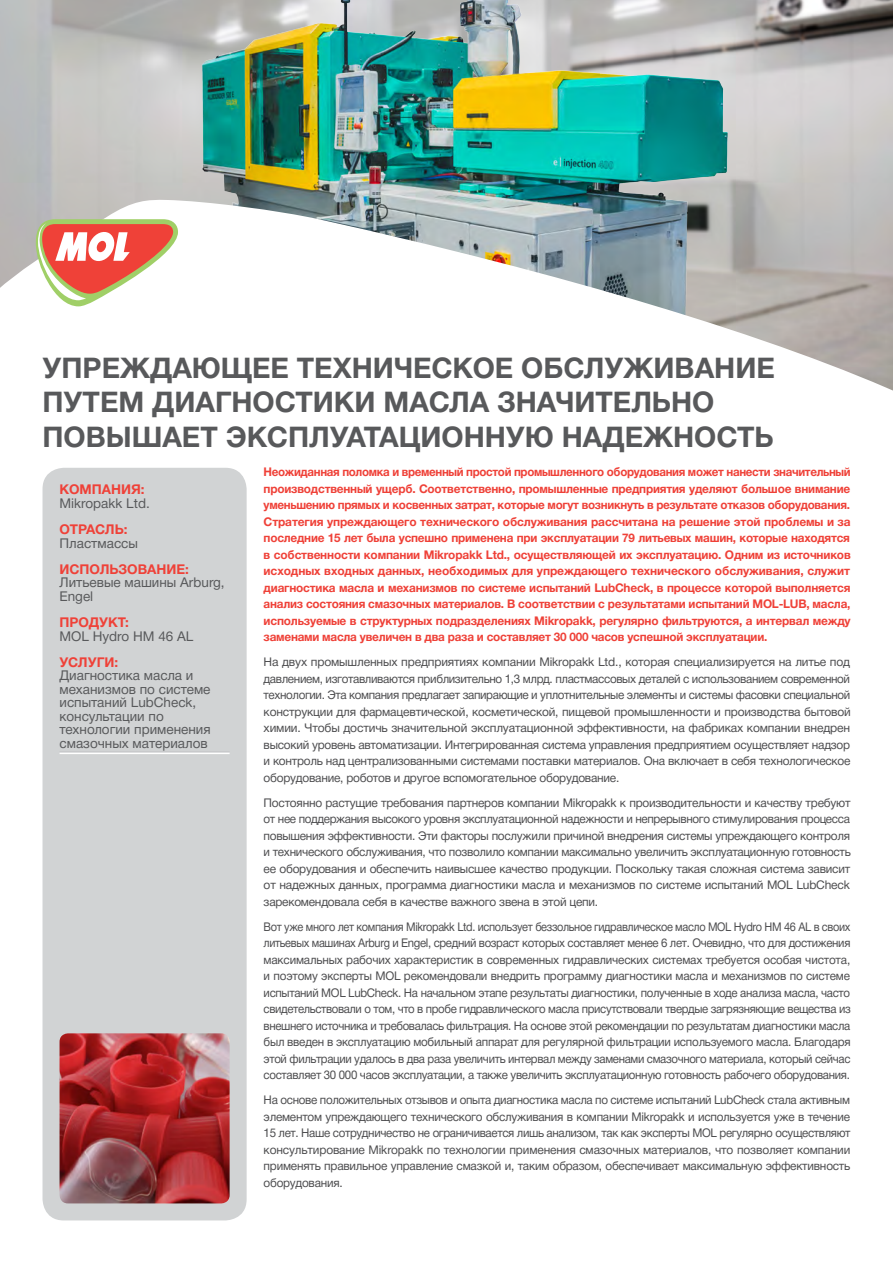
<style>
.page{position:relative;width:893px;height:1263px;background:#fff}
.page>*{position:absolute;margin:0;border:0;box-sizing:border-box;transform-origin:0 0}
.t1{font:700 28.5px/34.2px "Helvetica Neue Cyr";color:#58595b}
.t2{font:13.5px/13.5px "Helvetica Neue Cyr";color:#58595b}
.t3{font:700 13.5px "Helvetica Neue Cyr";color:#ef4138}
.t4{font:12px/16.5px "Helvetica Neue Cyr";letter-spacing:-.02em;color:#4d4d4f;text-align:justify}
.t5{font:12px/16.5px "Helvetica Neue Cyr";letter-spacing:-.02em;color:#4d4d4f;text-align:justify;scale:.91 1}
.t6{font:700 12px/16.5px "Helvetica Neue Cyr";letter-spacing:-.02em;color:#ef4138;text-align:justify;scale:.96 1}
</style>
<div class="page">
<img style="left:0;top:0;width:893px;height:200px">
<img style="left:47px;top:0;width:694px;height:200px">
<svg style="left:0;top:200px;width:893px;height:609px"></svg>
<svg style="left:36px;top:219px;width:142px;height:87px"></svg>
<div style="left:43px;top:468px;width:204px;height:752px;background:#d1d3d4;border-radius:21px"></div>
<hr style="left:60px;top:751px;width:170px;height:2px;background:#c7c8ca">
<hr style="left:60px;top:753px;width:170px;height:1px;background:#fff">
<img style="left:60px;top:1033px;width:170px;height:170px">
<h1 class="t1" style="left:43px;top:351px;width:734px">УПРЕЖДАЮЩЕЕ ТЕХНИЧЕСКОЕ ОБСЛУЖИВАНИЕ<br>ПУТЕМ ДИАГНОСТИКИ МАСЛА ЗНАЧИТЕЛЬНО<br>ПОВЫШАЕТ ЭКСПЛУАТАЦИОННУЮ НАДЕЖНОСТЬ</h1>
<p class="t3" style="left:60px;top:482px;width:87px">КОМПАНИЯ:</p>
<p class="t2" style="left:60px;top:496px;width:92px">Mikropakk Ltd.</p>
<p class="t3" style="left:60px;top:522px;width:69px">ОТРАСЛЬ:</p>
<p class="t2" style="left:60px;top:536px;width:80px">Пластмассы</p>
<p class="t3" style="left:60px;top:562px;width:131px">ИСПОЛЬЗОВАНИЕ:</p>
<p class="t2" style="left:60px;top:576px;width:167px">Литьевые машины Arburg,<br>Engel</p>
<p class="t3" style="left:60px;top:615px;width:71px">ПРОДУКТ:</p>
<p class="t2" style="left:60px;top:629px;width:135px">MOL Hydro HM 46 AL</p>
<p class="t3" style="left:60px;top:655px;width:60px">УСЛУГИ:</p>
<p class="t2" style="left:60px;top:669px;width:153px">Диагностика масла и механизмов по системе испытаний LubCheck, консультации по технологии применения смазочных материалов</p>
<p class="t6" style="left:264px;top:464px;width:613px">Неожиданная поломка и временный простой промышленного оборудования может нанести значительный производственный ущерб. Соответственно, промышленные предприятия уделяют большое внимание уменьшению прямых и косвенных затрат, которые могут возникнуть в результате отказов оборудования.<br>Стратегия упреждающего технического обслуживания рассчитана на решение этой проблемы и за последние 15 лет была успешно применена при эксплуатации 79 литьевых машин, которые находятся в собственности компании Mikropakk Ltd., осуществляющей их эксплуатацию. Одним из источников исходных входных данных, необходимых для упреждающего технического обслуживания, служит диагностика масла и механизмов по системе испытаний LubCheck, в процессе которой выполняется анализ состояния смазочных материалов. В соответствии с результатами испытаний MOL-LUB, масла, используемые в структурных подразделениях Mikropakk, регулярно фильтруются, а интервал между заменами масла увеличен в два раза и составляет 30 000 часов успешной эксплуатации.</p>
<p class="t4" style="left:264px;top:654px;width:589px">На двух промышленных предприятиях компании Mikropakk Ltd., которая специализируется на литье под давлением, изготавливаются приблизительно 1,3 млрд. пластмассовых деталей с использованием современной технологии. Эта компания предлагает запирающие и уплотнительные элементы и системы фасовки специальной конструкции для фармацевтической, косметической, пищевой промышленности и производства бытовой химии. Чтобы достичь значительной эксплуатационной эффективности, на фабриках компании внедрен высокий уровень автоматизации. Интегрированная система управления предприятием осуществляет надзор и контроль над централизованными системами поставки материалов. Она включает в себя технологическое оборудование, роботов и другое вспомогательное оборудование.</p>
<p class="t4" style="left:264px;top:794px;width:589px">Постоянно растущие требования партнеров компании Mikropakk к производительности и качеству требуют от нее поддержания высокого уровня эксплуатационной надежности и непрерывного стимулирования процесса повышения эффективности. Эти факторы послужили причиной внедрения системы упреждающего контроля и технического обслуживания, что позволило компании максимально увеличить эксплуатационную готовность ее оборудования и обеспечить наивысшее качество продукции. Поскольку такая сложная система зависит от надежных данных, программа диагностики масла и механизмов по системе испытаний MOL LubCheck зарекомендовала себя в качестве важного звена в этой цепи.</p>
<p class="t5" style="left:264px;top:918px;width:647px">Вот уже много лет компания Mikropakk Ltd. использует беззольное гидравлическое масло MOL Hydro HM 46 AL в своих литьевых машинах Arburg и Engel, средний возраст которых составляет менее 6 лет. Очевидно, что для достижения максимальных рабочих характеристик в современных гидравлических системах требуется особая чистота, и поэтому эксперты MOL рекомендовали внедрить программу диагностики масла и механизмов по системе испытаний MOL LubCheck. На начальном этапе результаты диагностики, полученные в ходе анализа масла, часто свидетельствовали о том, что в пробе гидравлического масла присутствовали твердые загрязняющие вещества из внешнего источника и требовалась фильтрация. На основе этой рекомендации по результатам диагностики масла был введен в эксплуатацию мобильный аппарат для регулярной фильтрации используемого масла. Благодаря этой фильтрации удалось в два раза увеличить интервал между заменами смазочного материала, который сейчас составляет 30 000 часов эксплуатации, а также увеличить эксплуатационную готовность рабочего оборудования.</p>
<p class="t4" style="left:264px;top:1092px;width:588px">На основе положительных отзывов и опыта диагностика масла по системе испытаний LubCheck стала активным элементом упреждающего технического обслуживания в компании Mikropakk и используется уже в течение 15 лет. Наше сотрудничество не ограничивается лишь анализом, так как эксперты MOL регулярно осуществляют консультирование Mikropakk по технологии применения смазочных материалов, что позволяет компании применять правильное управление смазкой и, таким образом, обеспечивает максимальную эффективность оборудования.</p>
</div>
